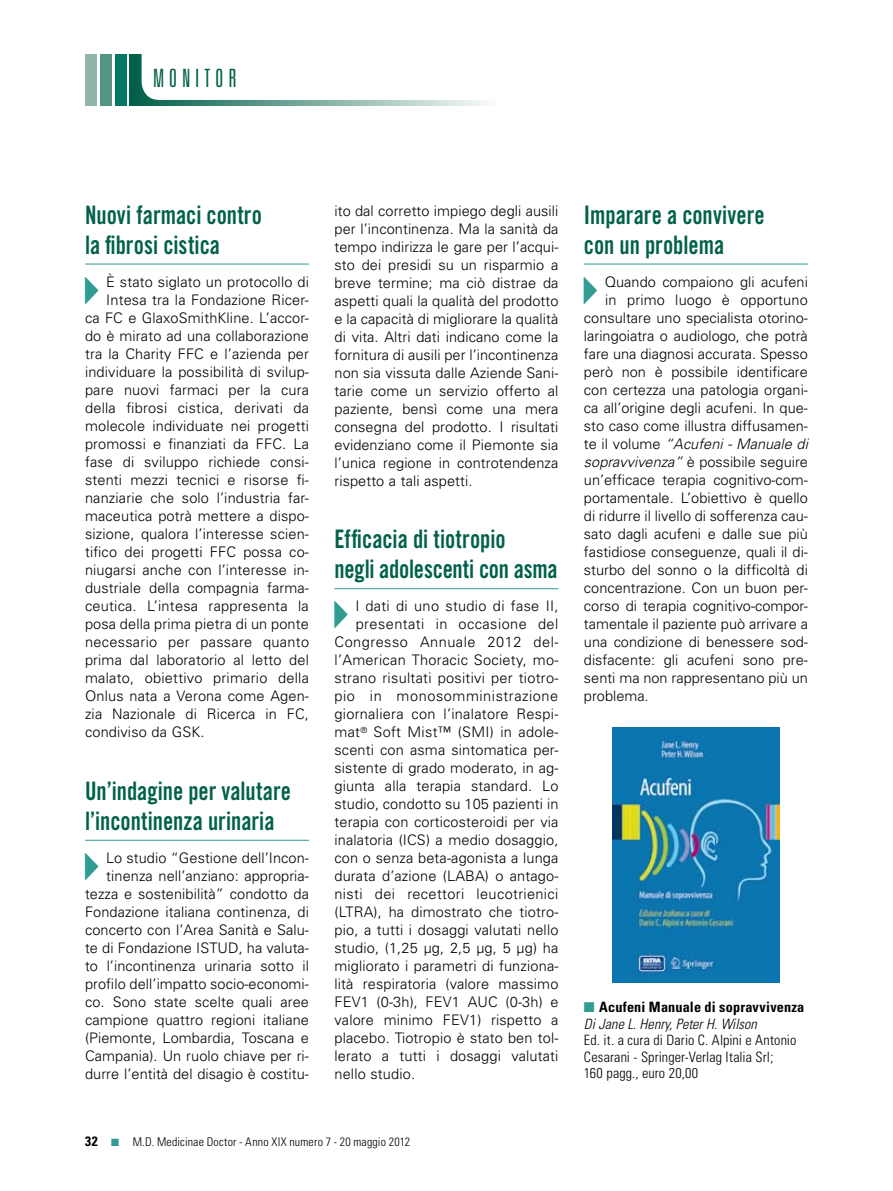
<style>
.page{position:relative;width:893px;height:1191px;background:#fff}
.page>*{position:absolute;margin:0;border:0;box-sizing:border-box;transform-origin:0 0}
.t1{font:25.5px/30px "Trade Gothic Bold Cond Twenty";color:#00614a;scale:.9 1}
.t2{font:300 ultra-condensed 25.2px "Univers";letter-spacing:.185em;color:#005f48}
.t3{font:300 14.55px/18px "Univers";letter-spacing:.01em;color:#000;text-align:right}
.t4{font:italic 300 14.55px "Univers";color:#000}
.t5{font:300 14.55px "Univers";letter-spacing:.04em;color:#000}
.t6{font:300 14.55px "Univers";letter-spacing:.03em;color:#000}
.t7{font:300 14.55px "Univers";letter-spacing:.035em;color:#000}
.t8{font:300 condensed 14.25px/16.5px "Univers";letter-spacing:.005em;color:#000}
.t9{font:700 condensed 14.25px/16.5px "Univers";letter-spacing:.01em;color:#000}
.t10{font:300 condensed 12px "Univers";letter-spacing:.015em;color:#000}
.s1{font-weight:700;font-size:13.5px}
.s2{color:#309c92}
.s3{font-style:normal}
.s4{font-style:italic}
.s5{font-weight:300;font-style:italic}
</style>
<div class="page">
<div style="left:130px;top:54px;width:369px;height:51px;background:linear-gradient(to right,#03614a,#fbfcfc)"></div>
<div style="left:115px;top:54px;width:12px;height:51px;background:#007864"></div>
<div style="left:100px;top:54px;width:12px;height:51px;background:#559485"></div>
<div style="left:85px;top:54px;width:12px;height:51px;background:#91b5ab"></div>
<div style="left:142px;top:0;width:377px;height:100px;background:#fff;border-radius:18px"></div>
<hr style="left:85px;top:264px;width:224px;height:1px;background:#309c92">
<hr style="left:85px;top:840px;width:224px;height:1px;background:#309c92">
<hr style="left:334px;top:588px;width:224px;height:1px;background:#309c92">
<hr style="left:584px;top:264px;width:224px;height:1px;background:#309c92">
<img style="left:613px;top:727px;width:166px;height:255px">
<h2 class="t2" style="left:153px;top:65px;width:85px">MONITOR</h2>
<h1 class="t1" style="left:85px;top:199px;width:198px">Nuovi farmaci contro la fibrosi cistica</h1>
<p class="t3" style="left:106px;top:272px;width:204px">È stato siglato un protocollo di</p>
<p class="t3" style="left:106px;top:290px;width:204px">Intesa tra la Fondazione Ricer-</p>
<p class="t3" style="left:85px;top:308px;width:225px">ca FC e GlaxoSmithKline. L’accor-</p>
<p class="t3" style="left:85px;top:326px;width:225px">do è mirato ad una collaborazione</p>
<p class="t3" style="left:85px;top:344px;width:225px">tra la Charity FFC e l’azienda per</p>
<p class="t3" style="left:85px;top:362px;width:225px">individuare la possibilità di svilup-</p>
<p class="t3" style="left:85px;top:380px;width:225px">pare nuovi farmaci per la cura</p>
<p class="t3" style="left:85px;top:398px;width:226px">della fibrosi cistica, derivati da</p>
<p class="t3" style="left:85px;top:416px;width:225px">molecole individuate nei progetti</p>
<p class="t3" style="left:85px;top:434px;width:225px">promossi e finanziati da FFC. La</p>
<p class="t3" style="left:85px;top:452px;width:225px">fase di sviluppo richiede consi-</p>
<p class="t3" style="left:85px;top:470px;width:225px">stenti mezzi tecnici e risorse fi-</p>
<p class="t3" style="left:85px;top:488px;width:225px">nanziarie che solo l’industria far-</p>
<p class="t3" style="left:85px;top:506px;width:225px">maceutica potrà mettere a dispo-</p>
<p class="t3" style="left:85px;top:524px;width:225px">sizione, qualora l’interesse scien-</p>
<p class="t3" style="left:85px;top:542px;width:225px">tifico dei progetti FFC possa co-</p>
<p class="t3" style="left:85px;top:560px;width:225px">niugarsi anche con l’interesse in-</p>
<p class="t3" style="left:85px;top:578px;width:225px">dustriale della compagnia farma-</p>
<p class="t3" style="left:85px;top:596px;width:225px">ceutica. L’intesa rappresenta la</p>
<p class="t3" style="left:85px;top:614px;width:225px">posa della prima pietra di un ponte</p>
<p class="t3" style="left:85px;top:632px;width:226px">necessario per passare quanto</p>
<p class="t3" style="left:85px;top:650px;width:225px">prima dal laboratorio al letto del</p>
<p class="t3" style="left:85px;top:668px;width:225px">malato, obiettivo primario della</p>
<p class="t3" style="left:85px;top:686px;width:225px">Onlus nata a Verona come Agen-</p>
<p class="t3" style="left:85px;top:704px;width:225px">zia Nazionale di Ricerca in FC,</p>
<p class="t3" style="left:85px;top:722px;width:121px">condiviso da GSK.</p>
<h1 class="t1" style="left:85px;top:775px;width:230px">Un’indagine per valutare l’incontinenza urinaria</h1>
<p class="t3" style="left:85px;top:848px;width:225px">Lo studio “Gestione dell’Incon&shy;tinenza nell’anziano: appropria&shy;tezza e sostenibilità” condotto da Fondazione italiana continenza, di concerto con l’Area Sanità e Salu&shy;te di Fondazione ISTUD, ha valuta&shy;to l’incontinenza urinaria sotto il profilo dell’impatto socio-economi&shy;co. Sono state scelte quali aree campione quattro regioni italiane (Piemonte, Lombardia, Toscana e Campania). Un ruolo chiave per ri&shy;durre l’entità del disagio è costitu-</p>
<p class="t3" style="left:334px;top:201px;width:225px;text-align:justify">ito dal corretto impiego degli ausili per l’incontinenza. Ma la sanità da tempo indirizza le gare per l’acqui&shy;sto dei presidi su un risparmio a breve termine; ma ciò distrae da aspetti quali la qualità del prodotto e la capacità di migliorare la qualità di vita. Altri dati indicano come la fornitura di ausili per l’incontinenza non sia vissuta dalle Aziende Sani&shy;tarie come un servizio offerto al paziente, bensì come una mera consegna del prodotto. I risultati evidenziano come il Piemonte sia l’unica regione in controtendenza rispetto a tali aspetti.</p>
<h1 class="t1" style="left:334px;top:524px;width:250px">Efficacia di tiotropio<br>negli adolescenti con asma</h1>
<p class="t3" style="left:355px;top:597px;width:205px">I dati di uno studio di fase II,</p>
<p class="t6" style="left:356px;top:615px;width:204px">presentati in occasione del</p>
<p class="t7" style="left:334px;top:633px;width:225px">Congresso Annuale 2012 del-</p>
<p class="t3" style="left:334px;top:651px;width:225px">l’American Thoracic Society, mo-</p>
<p class="t3" style="left:334px;top:669px;width:225px">strano risultati positivi per tiotro-</p>
<p class="t5" style="left:334px;top:687px;width:225px">pio in monosomministrazione</p>
<p class="t3" style="left:334px;top:705px;width:225px">giornaliera con l’inalatore Respi-</p>
<p class="t3" style="left:334px;top:723px;width:225px">mat<sup>®</sup> Soft Mist™ (SMI) in adole-</p>
<p class="t3" style="left:334px;top:741px;width:225px">scenti con asma sintomatica per-</p>
<p class="t3" style="left:334px;top:759px;width:225px">sistente di grado moderato, in ag-</p>
<p class="t3" style="left:334px;top:777px;width:225px">giunta alla terapia standard. Lo</p>
<p class="t3" style="left:334px;top:795px;width:225px">studio, condotto su 105 pazienti in</p>
<p class="t3" style="left:334px;top:813px;width:225px">terapia con corticosteroidi per via</p>
<p class="t3" style="left:334px;top:831px;width:225px">inalatoria (ICS) a medio dosaggio,</p>
<p class="t3" style="left:334px;top:849px;width:225px">con o senza beta-agonista a lunga</p>
<p class="t3" style="left:334px;top:867px;width:225px">durata d’azione (LABA) o antago-</p>
<p class="t3" style="left:334px;top:885px;width:225px">nisti dei recettori leucotrienici</p>
<p class="t3" style="left:334px;top:903px;width:225px">(LTRA), ha dimostrato che tiotro-</p>
<p class="t3" style="left:334px;top:921px;width:225px">pio, a tutti i dosaggi valutati nello</p>
<p class="t3" style="left:334px;top:939px;width:225px">studio, (1,25 μg, 2,5 μg, 5 μg) ha</p>
<p class="t3" style="left:334px;top:957px;width:225px">migliorato i parametri di funziona-</p>
<p class="t3" style="left:334px;top:975px;width:225px">lità respiratoria (valore massimo</p>
<p class="t3" style="left:334px;top:993px;width:225px">FEV1 (0-3h), FEV1 AUC (0-3h) e</p>
<p class="t3" style="left:334px;top:1011px;width:225px">valore minimo FEV1) rispetto a</p>
<p class="t3" style="left:334px;top:1029px;width:225px">placebo. Tiotropio è stato ben tol-</p>
<p class="t3" style="left:334px;top:1047px;width:225px">lerato a tutti i dosaggi valutati</p>
<p class="t3" style="left:334px;top:1065px;width:82px">nello studio.</p>
<p class="t10" style="left:85px;top:1135px;width:327px"><span class="s1">32</span> <span class="s2">■</span> M.D. Medicinae Doctor - Anno XIX numero 7 - 20 maggio 2012</p>
<h1 class="t1" style="left:584px;top:199px;width:202px">Imparare a convivere con un problema</h1>
<p class="t3" style="left:605px;top:272px;width:205px">Quando compaiono gli acufeni</p>
<p class="t3" style="left:605px;top:290px;width:204px">in primo luogo è opportuno</p>
<p class="t3" style="left:584px;top:308px;width:225px">consultare uno specialista otorino-</p>
<p class="t3" style="left:584px;top:326px;width:225px">laringoiatra o audiologo, che potrà</p>
<p class="t3" style="left:584px;top:344px;width:225px">fare una diagnosi accurata. Spesso</p>
<p class="t3" style="left:584px;top:362px;width:225px">però non è possibile identificare</p>
<p class="t3" style="left:584px;top:380px;width:225px">con certezza una patologia organi-</p>
<p class="t3" style="left:584px;top:398px;width:225px">ca all’origine degli acufeni. In que-</p>
<p class="t3" style="left:584px;top:416px;width:225px">sto caso come illustra diffusamen-</p>
<p class="t4" style="left:584px;top:435px;width:225px"><span class="s3">te il volume</span> “Acufeni - Manuale di</p>
<p class="t3" style="left:584px;top:452px;width:225px"><span class="s4">sopravvivenza”</span> è possibile seguire</p>
<p class="t3" style="left:584px;top:470px;width:225px">un’efficace terapia cognitivo-com-</p>
<p class="t3" style="left:584px;top:488px;width:225px">portamentale. L’obiettivo è quello</p>
<p class="t3" style="left:584px;top:506px;width:225px">di ridurre il livello di sofferenza cau-</p>
<p class="t3" style="left:584px;top:524px;width:225px">sato dagli acufeni e dalle sue più</p>
<p class="t3" style="left:584px;top:542px;width:225px">fastidiose conseguenze, quali il di-</p>
<p class="t3" style="left:584px;top:560px;width:225px">sturbo del sonno o la difficoltà di</p>
<p class="t3" style="left:584px;top:578px;width:225px">concentrazione. Con un buon per-</p>
<p class="t3" style="left:584px;top:596px;width:225px">corso di terapia cognitivo-compor-</p>
<p class="t3" style="left:584px;top:614px;width:225px">tamentale il paziente può arrivare a</p>
<p class="t3" style="left:584px;top:632px;width:225px">una condizione di benessere sod-</p>
<p class="t3" style="left:584px;top:650px;width:225px">disfacente: gli acufeni sono pre-</p>
<p class="t3" style="left:584px;top:668px;width:225px">senti ma non rappresentano più un</p>
<p class="t3" style="left:584px;top:686px;width:66px">problema.</p>
<p class="t9" style="left:584px;top:998px;width:222px"><span class="s2">■</span> Acufeni Manuale di sopravvivenza<br><span class="s5">Di Jane L. Henry, Peter H. Wilson</span></p>
<p class="t8" style="left:584px;top:1032px;width:214px">Ed. it. a cura di Dario C. Alpini e Antonio<br>Cesarani - Springer-Verlag Italia Srl;<br>160 pagg., euro 20,00</p>
</div>
